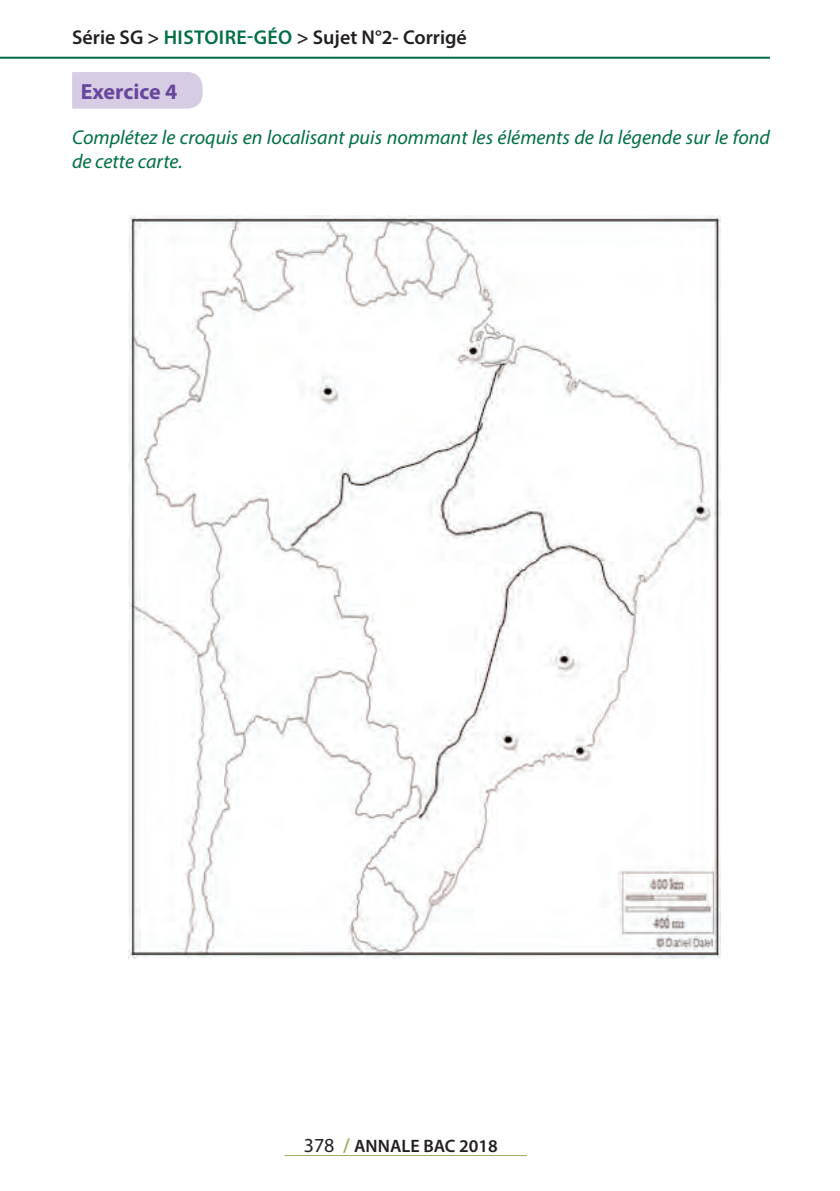
<style>
.page{position:relative;width:840px;height:1191px;background:#fff}
.page>*{position:absolute;margin:0;border:0;box-sizing:border-box;transform-origin:0 0}
.t1{font:700 22px "Myriad Pro";color:#68469c}
.t2{font:italic 20px/24px "Myriad Pro";color:#016f45}
.t3{font:600 20px "Myriad Pro";color:#231f20}
.t4{font:600 18px "Myriad Pro";color:#231f20}
.s1{color:#016f45}
.s2{font-weight:400;font-size:20px}
.s3{font-size:20px;color:#9dab5b}
</style>
<div class="page">
<hr style="left:0;top:57px;width:769px;height:2px;background:#016f45">
<hr style="left:284px;top:1155px;width:242px;height:1px;background:#9dab5b">
<div style="left:72px;top:72px;width:131px;height:37px;background:#d6cde4"></div>
<img style="left:128px;top:216px;width:592px;height:743px">
<p class="t3" style="left:72px;top:25px;width:144px">Série SG &gt; <span class="s1">hi stoire</span></p>
<p class="t3" style="left:247px;top:25px;width:221px"><span class="s1">-géo</span> &gt; Sujet N°2- Corrigé</p>
<p class="t1" style="left:81px;top:77px;width:98px">Exercice 4</p>
<p class="t2" style="left:72px;top:125px;width:699px">Complétez le croquis en localisant puis nommant les éléments de la légende sur le fond de cette carte.</p>
<p class="t4" style="left:303px;top:1134px;width:195px"><span class="s2">378</span> <span class="s3">/</span> ANNALE BAC 2018</p>
</div>
